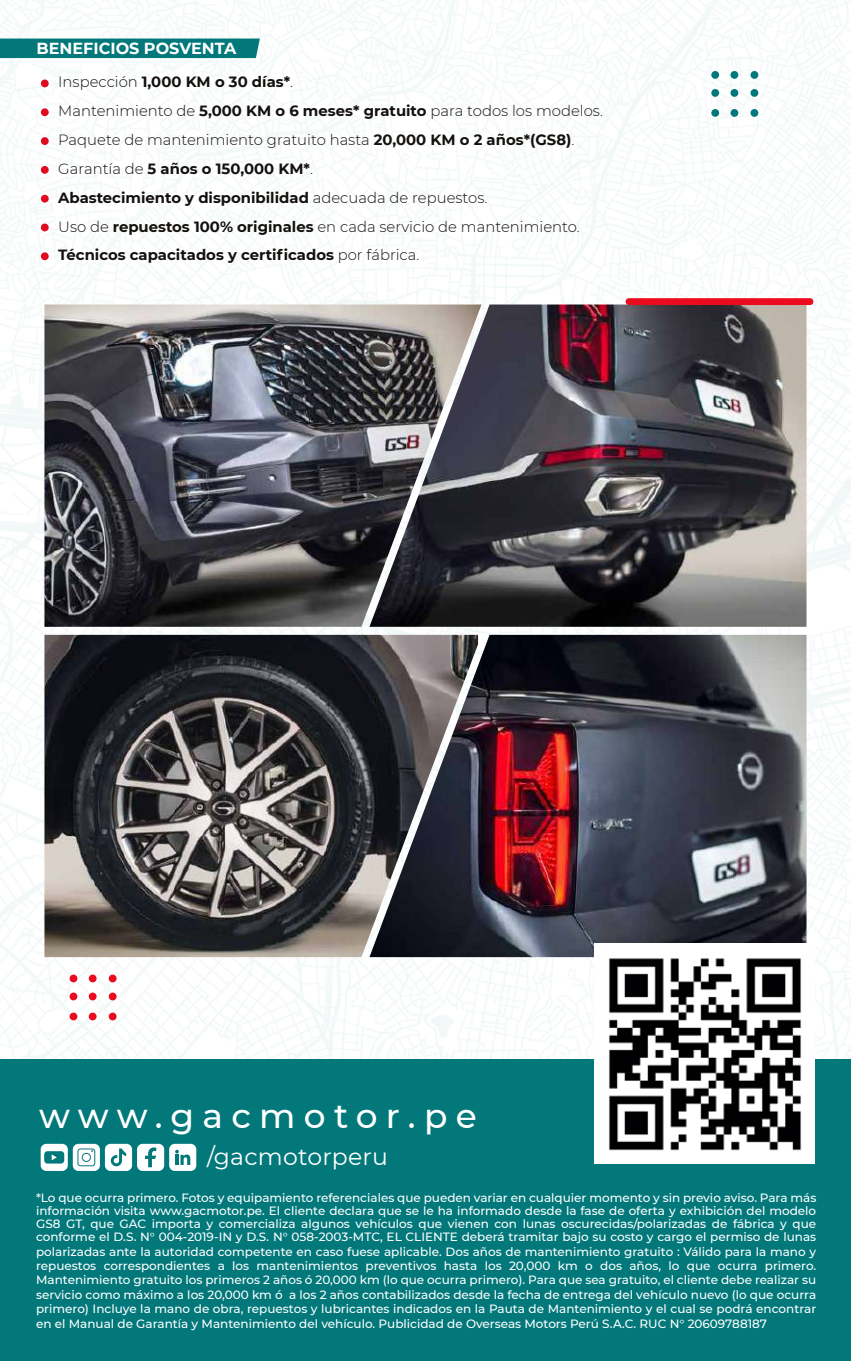
<style>
.page{position:relative;width:851px;height:1361px;background:#fff}
.page>*{position:absolute;margin:0;border:0;box-sizing:border-box;transform-origin:0 0}
.t1{font:500 34.4px "Montserrat";letter-spacing:.24em;color:#fff}
.t2{font:23.6px "Montserrat";letter-spacing:.01em;color:#fff}
.t3{font:700 16px "Montserrat";color:#fff}
.t4{font:300 14.8px/28.8px "Montserrat";color:#13100d}
.t5{font:500 12px/14.4px "Montserrat";color:#fff;text-align:justify}
.s1{font-weight:700}
</style>
<div class="page">
<img style="left:1px;top:0;width:849px;height:1059px">
<div style="left:70px;top:974px;width:7px;height:8px;background:#eb0a1e;border-radius:50%"></div>
<div style="left:89px;top:974px;width:8px;height:8px;background:#eb0a1e;border-radius:50%"></div>
<div style="left:109px;top:974px;width:8px;height:8px;background:#eb0a1e;border-radius:50%"></div>
<div style="left:70px;top:992px;width:7px;height:8px;background:#eb0a1e;border-radius:50%"></div>
<div style="left:89px;top:992px;width:8px;height:8px;background:#eb0a1e;border-radius:50%"></div>
<div style="left:109px;top:992px;width:8px;height:8px;background:#eb0a1e;border-radius:50%"></div>
<div style="left:70px;top:1012px;width:7px;height:8px;background:#eb0a1e;border-radius:50%"></div>
<div style="left:89px;top:1012px;width:8px;height:8px;background:#eb0a1e;border-radius:50%"></div>
<div style="left:109px;top:1012px;width:8px;height:8px;background:#eb0a1e;border-radius:50%"></div>
<img style="left:44px;top:304px;width:325px;height:323px">
<img style="left:369px;top:304px;width:437px;height:323px">
<img style="left:44px;top:635px;width:325px;height:322px">
<img style="left:369px;top:635px;width:437px;height:322px">
<div style="left:711px;top:71px;width:8px;height:8px;background:#02787b;border-radius:50%"></div>
<div style="left:730px;top:71px;width:8px;height:8px;background:#02787b;border-radius:50%"></div>
<div style="left:750px;top:71px;width:8px;height:8px;background:#02787b;border-radius:50%"></div>
<div style="left:711px;top:89px;width:8px;height:8px;background:#02787b;border-radius:50%"></div>
<div style="left:730px;top:89px;width:8px;height:8px;background:#02787b;border-radius:50%"></div>
<div style="left:750px;top:89px;width:8px;height:8px;background:#02787b;border-radius:50%"></div>
<div style="left:711px;top:109px;width:8px;height:8px;background:#02787b;border-radius:50%"></div>
<div style="left:730px;top:109px;width:8px;height:8px;background:#02787b;border-radius:50%"></div>
<div style="left:750px;top:109px;width:8px;height:8px;background:#02787b;border-radius:50%"></div>
<div style="left:625px;top:298px;width:188px;height:7px;background:#eb0a1e;border-radius:3px"></div>
<div style="left:0;top:1059px;width:850px;height:302px;background:#02787b"></div>
<div style="left:41px;top:1144px;width:27px;height:27px;background:#fff;border-radius:6px"></div>
<div style="left:44px;top:1151px;width:20px;height:12px;background:#02787b;border-radius:3px"></div>
<svg style="left:52px;top:1154px;width:5px;height:6px"></svg>
<div style="left:73px;top:1144px;width:27px;height:27px;background:#fff;border-radius:6px"></div>
<svg style="left:77px;top:1148px;width:18px;height:18px"></svg>
<div style="left:137px;top:1144px;width:27px;height:27px;background:#fff;border-radius:6px"></div>
<svg style="left:145px;top:1147px;width:11px;height:20px"></svg>
<div style="left:169px;top:1144px;width:27px;height:27px;background:#fff;border-radius:6px"></div>
<svg style="left:175px;top:1149px;width:15px;height:16px"></svg>
<div style="left:105px;top:1144px;width:27px;height:27px;background:#fff;border-radius:6px"></div>
<svg style="left:111px;top:1148px;width:15px;height:18px"></svg>
<img style="left:594px;top:943px;width:220px;height:220px">
<div style="left:0;top:39px;width:260px;height:19px;background:#02787b"></div>
<div style="left:41px;top:80px;width:8px;height:7px;background:#e00a1e;border-radius:50%"></div>
<div style="left:41px;top:108px;width:8px;height:8px;background:#e00a1e;border-radius:50%"></div>
<div style="left:41px;top:137px;width:8px;height:8px;background:#e00a1e;border-radius:50%"></div>
<div style="left:41px;top:166px;width:8px;height:8px;background:#e00a1e;border-radius:50%"></div>
<div style="left:41px;top:195px;width:8px;height:8px;background:#e00a1e;border-radius:50%"></div>
<div style="left:41px;top:224px;width:8px;height:7px;background:#e00a1e;border-radius:50%"></div>
<div style="left:41px;top:252px;width:8px;height:8px;background:#e00a1e;border-radius:50%"></div>
<h3 class="t3" style="left:37px;top:37px;width:201px">BENEFICIOS POSVENTA</h3>
<p class="t4" style="left:58px;top:67px;width:546px">Inspección <span class="s1">1,000 KM o 30 días*</span>.<br>Mantenimiento de <span class="s1">5,000 KM o 6 meses* gratuito</span> para todos los modelos.<br>Paquete de mantenimiento gratuito hasta <span class="s1">20,000 KM o 2 años*(GS8)</span>.<br>Garantía de <span class="s1">5 años o 150,000 KM*</span>.<br><span class="s1">Abastecimiento y disponibilidad</span> adecuada de repuestos.<br>Uso de <span class="s1">repuestos 100% originales</span> en cada servicio de mantenimiento.<br><span class="s1">Técnicos capacitados y certificados</span> por fábrica.</p>
<h1 class="t1" style="left:39px;top:1091px;width:439px">www.gacmotor.pe</h1>
<h2 class="t2" style="left:207px;top:1140px;width:182px">/gacmotorperu</h2>
<p class="t5" style="left:36px;top:1191px;width:781px;line-height:13px">*Lo que ocurra primero. Fotos y equipamiento referenciales que pueden variar en cualquier momento y sin previo aviso. Para más información visita www.gacmotor.pe. El cliente declara que se le ha informado desde la fase de oferta y exhibición del modelo GS8 GT, que GAC importa y comercializa algunos vehículos que vienen con lunas oscurecidas/polarizadas de fábrica y que conforme el D.S. N° 004-2019-IN y D.S. N° 058-2003-MTC, EL CLIENTE deberá tramitar bajo su costo y cargo el permiso de lunas</p>
<p class="t5" style="left:36px;top:1243px;width:781px">polarizadas ante la autoridad competente en caso fuese aplicable. Dos años de mantenimiento gratuito : Válido para la mano y repuestos correspondientes a los mantenimientos preventivos hasta los 20,000 km o dos años, lo que ocurra primero.<br>Mantenimiento gratuito los primeros 2 años ó 20,000 km (lo que ocurra primero). Para que sea gratuito, el cliente debe realizar su servicio como máximo a los 20,000 km ó a los 2 años contabilizados desde la fecha de entrega del vehículo nuevo (lo que ocurra primero) Incluye la mano de obra, repuestos y lubricantes indicados en la Pauta de Mantenimiento y el cual se podrá encontrar en el Manual de Garantía y Mantenimiento del vehículo. Publicidad de Overseas Motors Perú S.A.C. RUC N° 20609788187</p>
</div>
